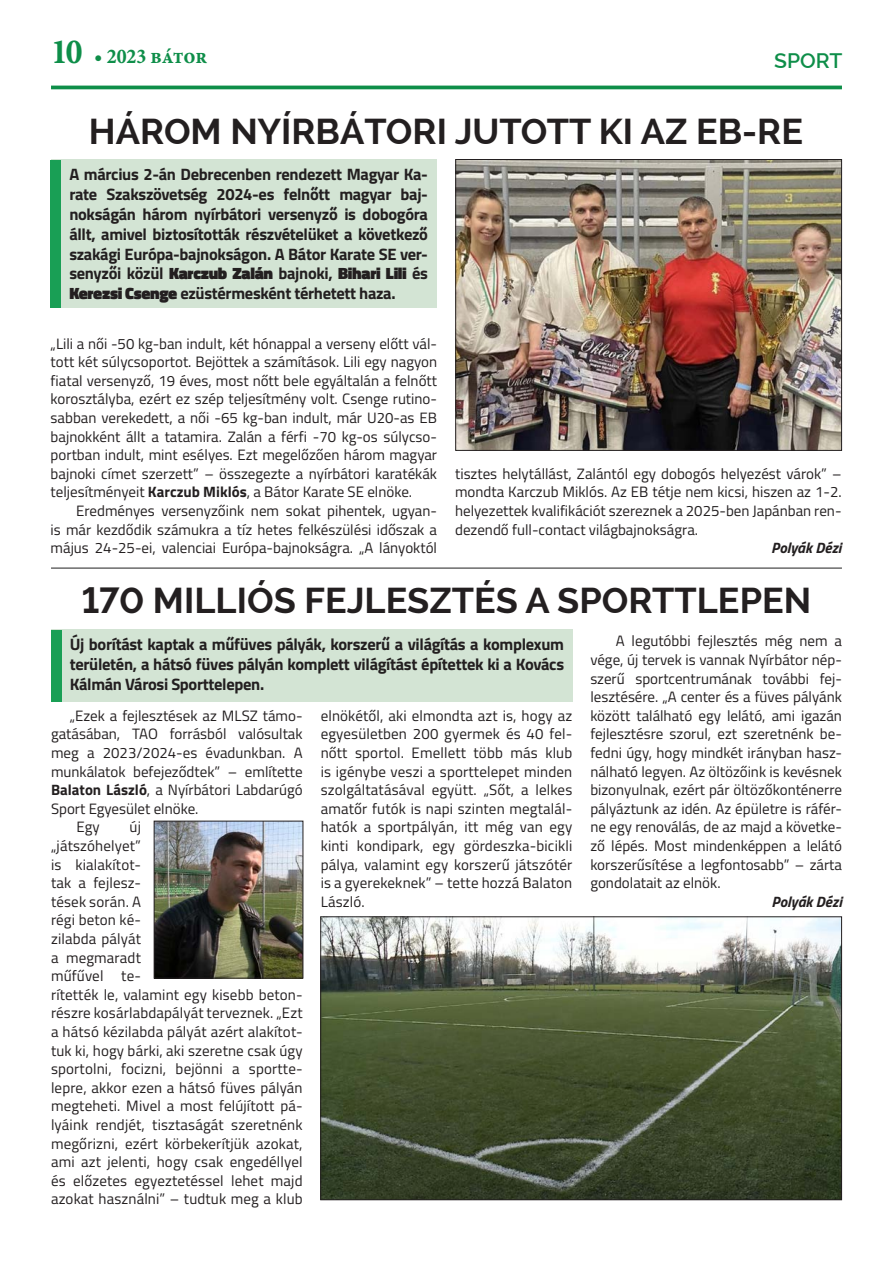
<style>
.page{position:relative;width:893px;height:1263px;background:#fff}
.page>*{position:absolute;margin:0;border:0;box-sizing:border-box;transform-origin:0 0}
.t1{font:700 36px "Raleway";color:#231f20}
.t2{font:21px "Minion Pro Bold Cn Capt";letter-spacing:-.005em;color:#0e8e49}
.t3{font:600 21px "Raleway";color:#0e8e49}
.t4{font:700 16.5px/19.8px "Titillium";letter-spacing:-.02em;color:#231f20;text-align:justify}
.t5{font:15px/18.6px "Titillium";letter-spacing:.01em;color:#231f20;text-align:justify}
.t6{font:italic 700 15px "Titillium";color:#231f20}
.s1{font-size:35.55px}
.s2{font-weight:900}
.s3{font-weight:700}
</style>
<div class="page">
<hr style="left:51px;top:86px;width:791px;height:3px;background:#0e8e49">
<div style="left:51px;top:629px;width:522px;height:73px;background:#d3e4d4"></div>
<div style="left:51px;top:630px;width:10px;height:71px;background:#199f55"></div>
<img style="left:322px;top:918px;width:518px;height:280px">
<div style="left:320px;top:916px;width:522px;height:284px;border:1px solid #231f20"></div>
<div style="left:51px;top:159px;width:386px;height:149px;background:#d3e4d4"></div>
<div style="left:51px;top:160px;width:10px;height:148px;background:#199f55"></div>
<img style="left:457px;top:161px;width:383px;height:288px">
<div style="left:455px;top:159px;width:387px;height:292px;border:1px solid #231f20"></div>
<hr style="left:51px;top:568px;width:791px;height:1px;background:#202020">
<img style="left:156px;top:823px;width:145px;height:153px">
<div style="left:154px;top:821px;width:149px;height:157px;border:1px solid #231f20"></div>
<h2 class="t2" style="left:51px;top:42px;width:158px"><span class="s1">10</span> • 2023 bátor</h2>
<h2 class="t3" style="left:774px;top:48px;width:70px">SPORT</h2>
<h1 class="t1" style="left:89px;top:111px;width:716px">HÁROM NYÍRBÁTORI JUTOTT KI AZ EB-RE</h1>
<p class="t4" style="left:69px;top:164px;width:360px">A március 2-án Debrecenben rendezett Magyar Ka&shy;rate Szakszövetség 2024-es felnőtt magyar baj&shy;nokságán három nyírbátori versenyző is dobogóra állt, amivel biztosították részvételüket a következő szakági Európa-bajnokságon. A Bátor Karate SE ver&shy;senyzői közül <span class="s2">Karczub Zalán</span> bajnoki, <span class="s2">Bihari Lili</span> és <span class="s2">Kerezsi Csenge</span> ezüstérmesként térhetett haza.</p>
<p class="t5" style="left:51px;top:333px;width:388px">„Lili a női -50 kg-ban indult, két hónappal a verseny előtt vál&shy;tott két súlycsoportot. Bejöttek a számítások. Lili egy nagyon fiatal versenyző, 19 éves, most nőtt bele egyáltalán a felnőtt korosztályba, ezért ez szép teljesítmény volt. Csenge rutino&shy;sabban verekedett, a női -65 kg-ban indult, már U20-as EB bajnokként állt a tatamira. Zalán a férfi -70 kg-os súlycso&shy;portban indult, mint esélyes. Ezt megelőzően három magyar bajnoki címet szerzett” – összegezte a nyírbátori karatékák teljesítményeit <span class="s3">Karczub Miklós</span>, a Bátor Karate SE elnöke.</p>
<p class="t5" style="left:51px;top:501px;width:388px;text-indent:26px">Eredményes versenyzőink nem sokat pihentek, ugyan&shy;is már kezdődik számukra a tíz hetes felkészülési időszak a május 24-25-ei, valenciai Európa-bajnokságra. „A lányoktól</p>
<p class="t5" style="left:455px;top:464px;width:388px">tisztes helytállást, Zalántól egy dobogós helyezést várok” – mondta Karczub Miklós. Az EB tétje nem kicsi, hiszen az 1-2. helyezettek kvalifikációt szereznek a 2025-ben Japánban ren&shy;dezendő full-contact világbajnokságra.</p>
<p class="t6" style="left:771px;top:536px;width:72px">Polyák Dézi</p>
<h1 class="t1" style="left:82px;top:580px;width:731px">170 MILLIÓS FEJLESZTÉS A SPORTTLEPEN</h1>
<p class="t4" style="left:70px;top:634px;width:496px">Új borítást kaptak a műfüves pályák, korszerű a világítás a komplexum területén, a hátsó füves pályán komplett világítást építettek ki a Kovács Kálmán Városi Sporttelepen.</p>
<p class="t5" style="left:70px;top:705px;width:234px">„Ezek a fejlesztések az MLSZ támo-</p>
<p class="t5" style="left:51px;top:724px;width:253px">gatásában, TAO forrásból valósultak</p>
<p class="t5" style="left:51px;top:743px;width:253px">meg a 2023/2024-es évadunkban. A</p>
<p class="t5" style="left:51px;top:761px;width:253px">munkálatok befejeződtek” – említette</p>
<p class="t5" style="left:51px;top:780px;width:253px"><span class="s3">Balaton László</span>, a Nyírbátori Labdarúgó</p>
<p class="t5" style="left:51px;top:798px;width:149px">Sport Egyesület elnöke.</p>
<p class="t5" style="left:77px;top:817px;width:25px">Egy</p>
<p class="t5" style="left:321px;top:705px;width:253px">elnökétől, aki elmondta azt is, hogy az egyesületben 200 gyermek és 40 fel&shy;nőtt sportol. Emellett több más klub is igénybe veszi a sporttelepet minden szolgáltatásával együtt. „Sőt, a lelkes amatőr futók is napi szinten megtalál&shy;hatók a sportpályán, itt még van egy kinti kondipark, egy gördeszka-bicikli pálya, valamint egy korszerű játszótér is a gyerekeknek” – tette hozzá Balaton László.</p>
<p class="t5" style="left:51px;top:817px;width:253px;text-align:left;text-indent:79px">új<br>„játszóhelyet”<br>is kialakítot-<br>tak a fejlesz-<br>tések során. A<br>régi beton ké-<br>zilabda pályát<br>a megmaradt<br>műfűvel te-<br>rítették le, valamint egy kisebb beton&shy;részre kosárlabdapályát terveznek. „Ezt a hátsó kézilabda pályát azért alakítot&shy;tuk ki, hogy bárki, aki szeretne csak úgy sportolni, focizni, bejönni a sportte&shy;lepre, akkor ezen a hátsó füves pályán megteheti. Mivel a most felújított pá&shy;lyáink rendjét, tisztaságát szeretnénk megőrizni, ezért körbekerítjük azokat, ami azt jelenti, hogy csak engedéllyel és előzetes egyeztetéssel lehet majd azokat használni” – tudtuk meg a klub</p>
<p class="t5" style="left:590px;top:631px;width:253px;text-indent:26px">A legutóbbi fejlesztés még nem a vége, új tervek is vannak Nyírbátor nép&shy;szerű sportcentrumának további fej&shy;lesztésére. „A center és a füves pályánk között található egy lelátó, ami igazán fejlesztésre szorul, ezt szeretnénk be&shy;fedni úgy, hogy mindkét irányban hasz&shy;nálható legyen. Az öltözőink is kevésnek bizonyulnak, ezért pár öltözőkonténerre pályáztunk az idén. Az épületre is ráfér&shy;ne egy renoválás, de az majd a követke&shy;ző lépés. Most mindenképpen a lelátó korszerűsítése a legfontosabb” – zárta gondolatait az elnök.</p>
<p class="t6" style="left:772px;top:890px;width:72px">Polyák Dézi</p>
</div>
